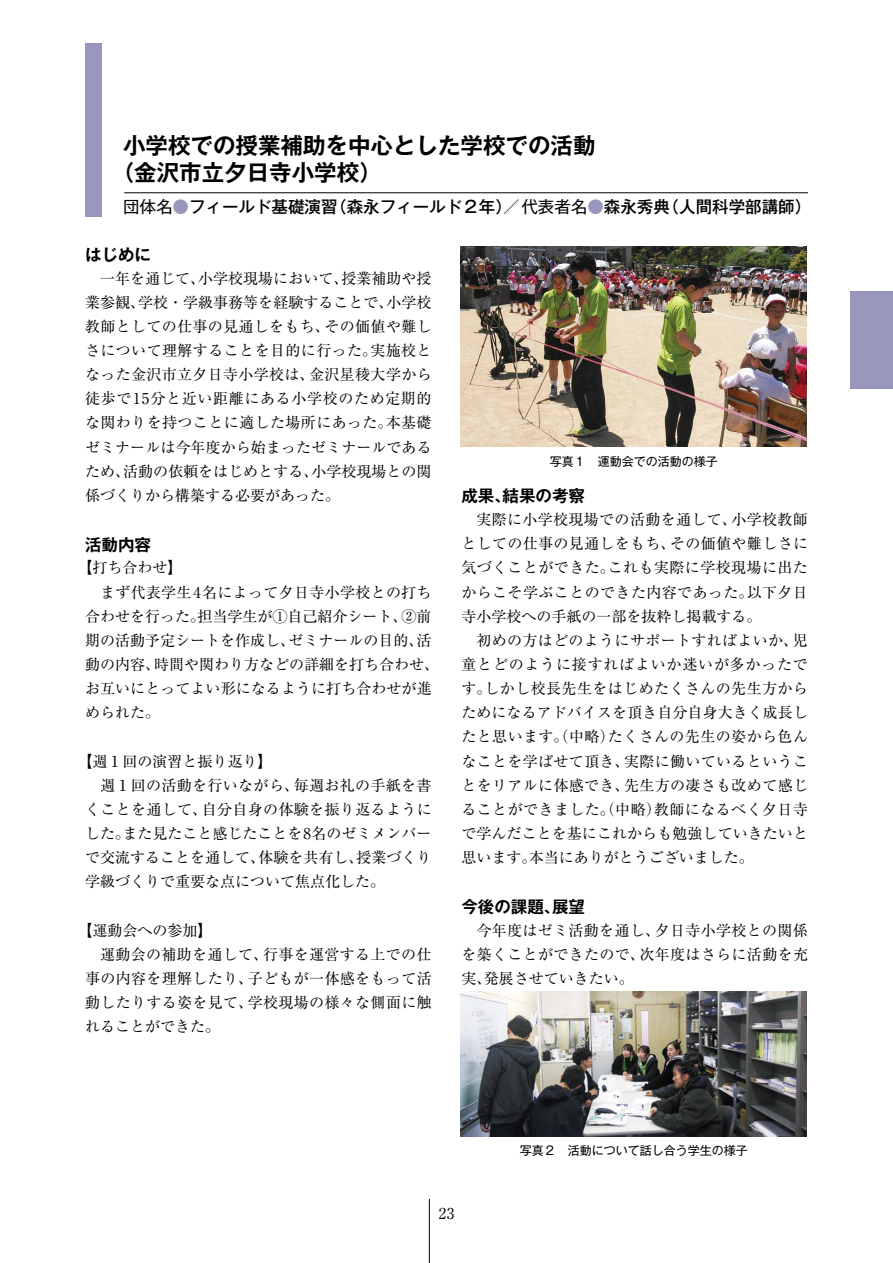
<style>
.page{position:relative;width:893px;height:1263px;background:#fff}
.page>*{position:absolute;margin:0;border:0;box-sizing:border-box;transform-origin:0 0}
.t1{font:700 22.5px/27px "Gothic MB101 Pr 6 N De";color:#000}
.t2{font:500 16.5px "Gothic MB101 Pr 6 N";color:#000}
.t3{font:700 16.5px "Gothic MB101 Pr 6 N De";color:#000}
.t4{font:15px/24.2px "Ryumin Pro";letter-spacing:.005em;color:#000;text-align:justify}
.t5{font:15px "Ryumin Pro";letter-spacing:.025em;color:#000}
.t6{font:12px "Gothic MB101 Pr 6 N";color:#000}
.s1{font-weight:400}
.s2{color:#9a97bd}
</style>
<div class="page">
<div style="left:85px;top:43px;width:17px;height:173px;background:#9a97bd"></div>
<hr style="left:124px;top:192px;width:684px;height:1px;background:#000">
<img style="left:461px;top:246px;width:346px;height:200px">
<img style="left:461px;top:991px;width:346px;height:145px">
<div style="left:850px;top:291px;width:43px;height:98px;background:#9a97bd"></div>
<hr style="left:429px;top:1199px;width:1px;height:64px;background:#000">
<h1 class="t1" style="left:112px;top:131px;width:485px;text-indent:11px">小学校での授業補助を中心とした学校での活動（金沢市立夕日寺小学校）　</h1>
<p class="t2" style="left:123px;top:193px;width:690px"><span class="s1">団体名</span><span class="s2">●</span>フィールド基礎演習（森永フィールド２年）<span class="s1">／代表者名</span><span class="s2">●</span>森永秀典（人間科学部講師）</p>
<p class="t3" style="left:85px;top:241px;width:67px">はじめに</p>
<p class="t4" style="left:85px;top:265px;width:348px;text-indent:15px">一年を通じて、小学校現場において、授業補助や授業参観、学校・学級事務等を経験することで、小学校教師としての仕事の見通しをもち、その価値や難しさについて理解することを目的に行った。実施校となった金沢市立夕日寺小学校は、金沢星稜大学から徒歩で15分と近い距離にある小学校のため定期的な関わりを持つことに適した場所にあった。本基礎ゼミナールは今年度から始まったゼミナールであるため、活動の依頼をはじめとする、小学校現場との関係づくりから構築する必要があった。</p>
<p class="t3" style="left:85px;top:531px;width:67px">活動内容</p>
<p class="t4" style="left:78px;top:555px;width:107px">【打ち合わせ】</p>
<p class="t4" style="left:100px;top:579px;width:333px">まず代表学生4名によって夕日寺小学校との打ち</p>
<p class="t4" style="left:85px;top:603px;width:348px">合わせを行った。担当学生が①自己紹介シート、②前</p>
<p class="t4" style="left:85px;top:627px;width:348px">期の活動予定シートを作成し、ゼミナールの目的、活</p>
<p class="t4" style="left:85px;top:651px;width:356px">動の内容、時間や関わり方などの詳細を打ち合わせ、</p>
<p class="t4" style="left:85px;top:675px;width:348px">お互いにとってよい形になるように打ち合わせが進</p>
<p class="t4" style="left:85px;top:700px;width:76px">められた。</p>
<p class="t4" style="left:78px;top:748px;width:196px">【週１回の演習と振り返り】</p>
<p class="t5" style="left:100px;top:773px;width:333px">週１回の活動を行いながら、毎週お礼の手紙を書</p>
<p class="t5" style="left:85px;top:797px;width:348px">くことを通して、自分自身の体験を振り返るように</p>
<p class="t4" style="left:85px;top:820px;width:348px">した。また見たこと感じたことを8名のゼミメンバー</p>
<p class="t4" style="left:85px;top:844px;width:348px">で交流することを通して、体験を共有し、授業づくり</p>
<p class="t4" style="left:85px;top:869px;width:301px">学級づくりで重要な点について焦点化した。</p>
<p class="t4" style="left:78px;top:917px;width:136px">【運動会への参加】</p>
<p class="t5" style="left:100px;top:942px;width:333px">運動会の補助を通して、行事を運営する上での仕</p>
<p class="t5" style="left:85px;top:966px;width:348px">事の内容を理解したり、子どもが一体感をもって活</p>
<p class="t5" style="left:85px;top:991px;width:348px">動したりする姿を見て、学校現場の様々な側面に触</p>
<p class="t4" style="left:85px;top:1013px;width:136px">れることができた。</p>
<p class="t6" style="left:550px;top:451px;width:169px">写真１　運動会での活動の様子</p>
<p class="t3" style="left:461px;top:482px;width:125px">成果、結果の考察</p>
<p class="t4" style="left:461px;top:506px;width:348px;text-indent:15px">実際に小学校現場での活動を通して、小学校教師としての仕事の見通しをもち、その価値や難しさに気づくことができた。これも実際に学校現場に出たからこそ学ぶことのできた内容であった。以下夕日寺小学校への手紙の一部を抜粋し掲載する。</p>
<p class="t4" style="left:461px;top:627px;width:348px;text-indent:15px">初めの方はどのようにサポートすればよいか、児童とどのように接すればよいか迷いが多かったです。しかし校長先生をはじめたくさんの先生方からためになるアドバイスを頂き自分自身大きく成長したと思います。（中略）たくさんの先生の姿から色んなことを学ばせて頂き、実際に働いているということをリアルに体感でき、先生方の凄さも改めて感じることができました。（中略）教師になるべく夕日寺で学んだことを基にこれからも勉強していきたいと思います。本当にありがとうございました。</p>
<p class="t3" style="left:461px;top:893px;width:125px">今後の課題、展望</p>
<p class="t4" style="left:461px;top:917px;width:348px;text-indent:15px">今年度はゼミ活動を通し、夕日寺小学校との関係を築くことができたので、次年度はさらに活動を充実、発展させていきたい。</p>
<p class="t6" style="left:520px;top:1141px;width:229px">写真２　活動について話し合う学生の様子</p>
<p class="t4" style="left:439px;top:1200px;width:17px">23</p>
</div>
